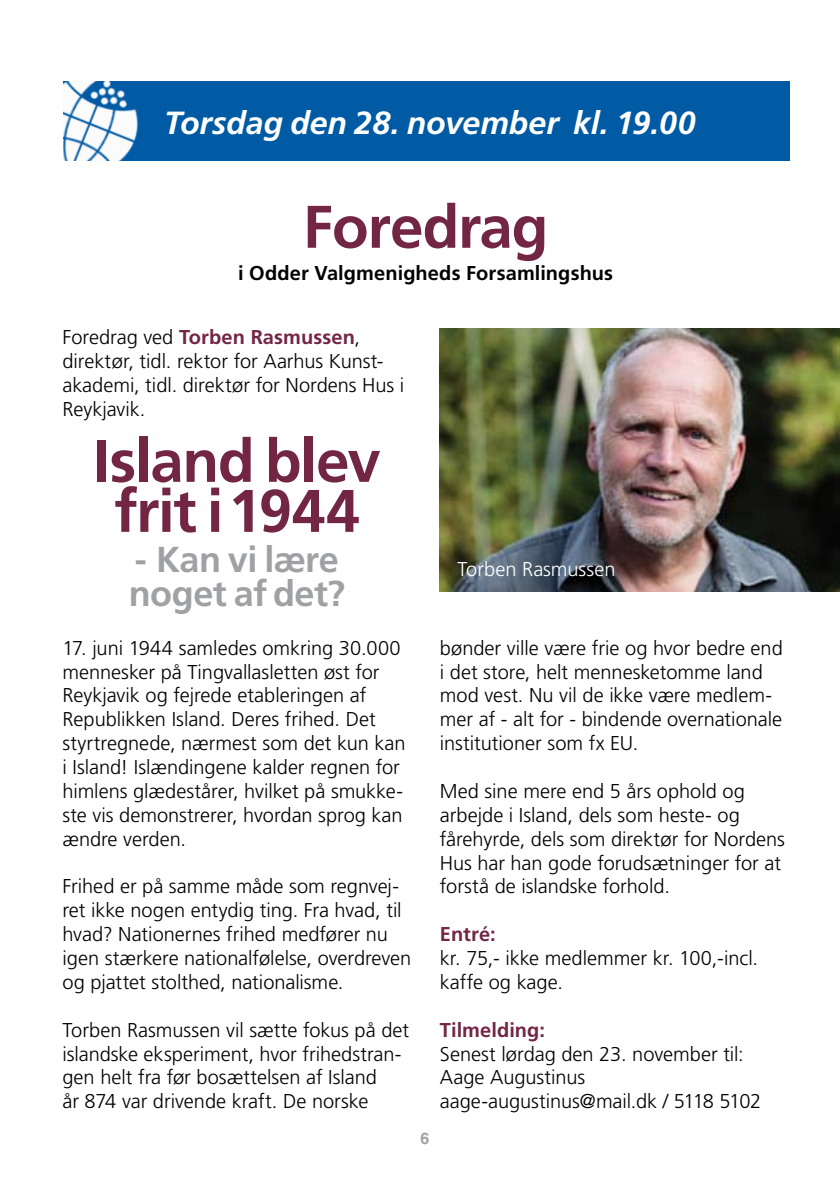
<style>
.page{position:relative;width:840px;height:1191px;background:#fff}
.page>*{position:absolute;margin:0;border:0;box-sizing:border-box;transform-origin:0 0}
.t1{font:700 60px/50px "Frutiger LT Std";letter-spacing:-.02em;color:#722644;text-align:center}
.t2{font:700 36px/34px "Frutiger LT Std";letter-spacing:-.015em;color:#9fa1a4}
.t3{font:italic 700 32px "Frutiger";color:#fff}
.t4{font:300 20px/23.8px "Frutiger LT Std";color:#000}
.t5{font:700 20px "Frutiger LT Std";letter-spacing:.005em;color:#000}
.t6{font:700 20px "Frutiger LT Std";letter-spacing:.005em;color:#722644}
.t7{font:300 20px "Frutiger LT Std";color:#fff}
.s1{font-weight:700;color:#722644}
</style>
<div class="page">
<div style="left:63px;top:82px;width:726px;height:79px;background:#005aa4"></div>
<img style="left:63px;top:82px;width:76px;height:79px">
<img style="left:439px;top:329px;width:400px;height:262px">
<h3 class="t3" style="left:164px;top:104px;width:532px">Torsdag den 28. november kl. 19.00</h3>
<h1 class="t1" style="left:303px;top:202px;width:247px">Foredrag</h1>
<p class="t5" style="left:238px;top:261px;width:376px">i Odder Valgmenigheds Forsamlingshus</p>
<p class="t4" style="left:62px;top:326px;width:343px">Foredrag ved <span class="s1">Torben Rasmussen</span>, direktør, tidl. rektor for Aarhus Kunst&shy;akademi, tidl. direktør for Nordens Hus i<br>Reykjavik.</p>
<h1 class="t1" style="left:93px;top:436px;width:289px">Island blev frit i 1944</h1>
<h2 class="t2" style="left:129px;top:542px;width:217px">- Kan vi lære noget af det?</h2>
<p class="t4" style="left:62px;top:636px;width:344px">17. juni 1944 samledes omkring 30.000 mennesker på Tingvallasletten øst for Reykjavik og fejrede etableringen af Republikken Island. Deres frihed. Det styrtregnede, nærmest som det kun kan i Island! Islændingene kalder regnen for himlens glædestårer, hvilket på smukke&shy;ste vis demonstrerer, hvordan sprog kan ændre verden.</p>
<p class="t4" style="left:62px;top:875px;width:350px">Frihed er på samme måde som regnvej&shy;ret ikke nogen entydig ting. Fra hvad, til hvad? Nationernes frihed medfører nu igen stærkere nationalfølelse, overdreven og pjattet stolthed, nationalisme.</p>
<p class="t4" style="left:62px;top:1018px;width:348px">Torben Rasmussen vil sætte fokus på det islandske eksperiment, hvor frihedstran&shy;gen helt fra før bosættelsen af Island<br>år 874 var drivende kraft. De norske</p>
<p class="t7" style="left:457px;top:557px;width:159px">Torben Rasmussen</p>
<p class="t4" style="left:439px;top:636px;width:344px">bønder ville være frie og hvor bedre end i det store, helt mennesketomme land mod vest. Nu vil de ikke være medlem&shy;mer af - alt for - bindende overnationale institutioner som fx EU.</p>
<p class="t4" style="left:439px;top:779px;width:346px">Med sine mere end 5 års ophold og arbejde i Island, dels som heste- og fårehyrde, dels som direktør for Nordens Hus har han gode forudsætninger for at forstå de islandske forhold.</p>
<p class="t6" style="left:439px;top:922px;width:57px">Entré:</p>
<p class="t4" style="left:439px;top:946px;width:320px">kr. 75,- ikke medlemmer kr. 100,-incl. kaffe og kage.</p>
<p class="t6" style="left:439px;top:1018px;width:107px">Tilmelding:</p>
<p class="t4" style="left:439px;top:1042px;width:323px">Senest lørdag den 23. november til:<br>Aage Augustinus aage-augustinus@mail.dk / 5118 5102</p>
</div>
